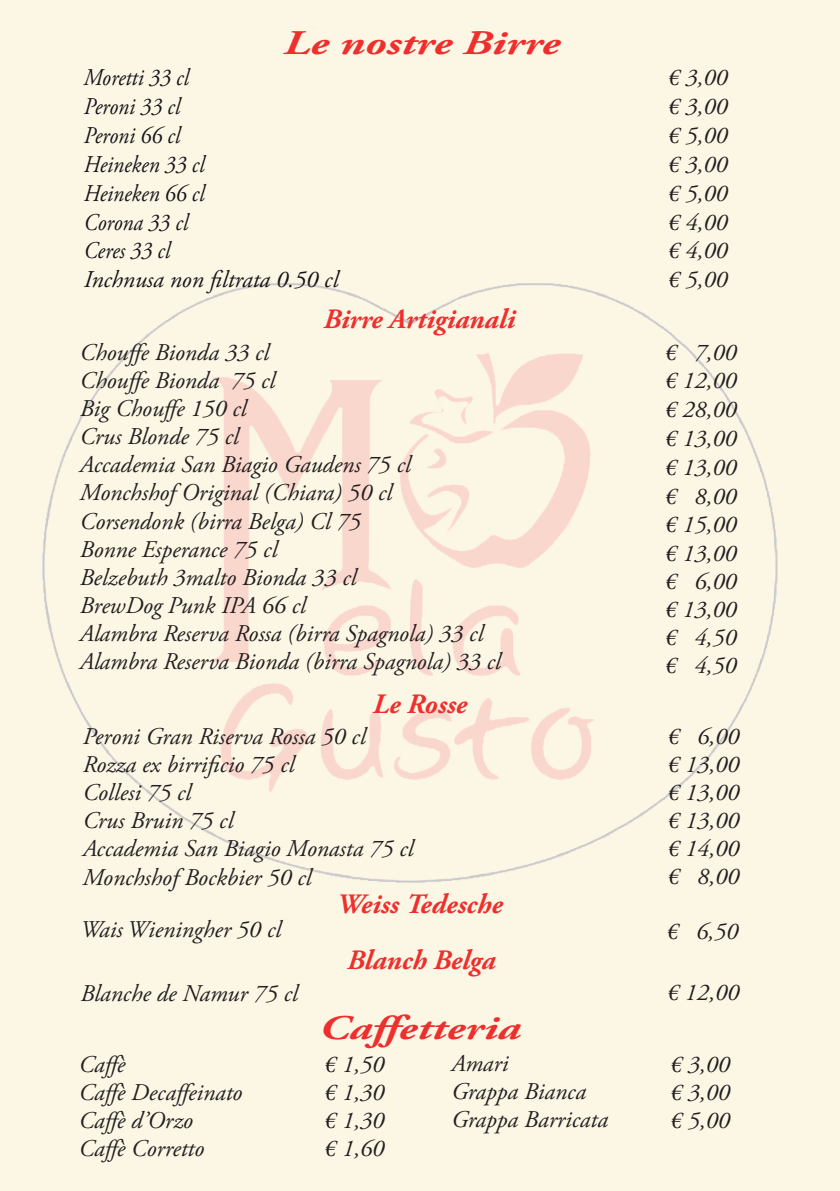
<style>
.page{position:relative;width:840px;height:1191px;background:#fff}
.page>*{position:absolute;margin:0;border:0;box-sizing:border-box;transform-origin:0 0}
.t1{font:italic 700 34.4px "Adobe Garamond Pro";color:#ee2f2d;scale:1.33 1}
.t2{font:italic 700 28px "Adobe Garamond Pro";color:#ee2f2d}
.t3{font:italic 24px/28.2px "Adobe Garamond Pro";color:#231f20;text-align:justify}
.t4{font:italic 24px/28.8px "Adobe Garamond Pro";color:#171419;scale:.9 1}
</style>
<div class="page">
<div style="left:0;top:0;width:839px;height:1191px;background:#fcf7e5"></div>
<img style="left:42px;top:283px;width:736px;height:600px">
<p class="t1" style="left:283px;top:23px;width:209px">Le nostre Birre</p>
<p class="t4" style="left:84px;top:64px;width:284px">Moretti 33 cl<br>Peroni 33 cl<br>Peroni 66 cl<br>Heineken 33 cl<br>Heineken 66 cl<br>Corona 33 cl<br>Ceres 33 cl<br>Inchnusa non filtrata 0.50 cl</p>
<p class="t3" style="left:667px;top:64px;width:61px;line-height:28.8px">€ 3,00 € 3,00 € 5,00 € 3,00 € 5,00 € 4,00 € 4,00 € 5,00</p>
<p class="t2" style="left:323px;top:303px;width:193px">Birre Artigianali</p>
<p class="t3" style="left:80px;top:338px;width:422px;text-align:left">Chouffe Bionda 33 cl<br>Chouffe Bionda 75 cl<br>Big Chouffe 150 cl<br>Crus Blonde 75 cl<br>Accademia San Biagio Gaudens 75 cl<br>Monchshof Original (Chiara) 50 cl<br>Corsendonk (birra Belga) Cl 75<br>Bonne Esperance 75 cl<br>Belzebuth 3malto Bionda 33 cl<br>BrewDog Punk IPA 66 cl<br>Alambra Reserva Rossa (birra Spagnola) 33 cl<br>Alambra Reserva Bionda (birra Spagnola) 33 cl</p>
<p class="t3" style="left:664px;top:338px;width:73px">€ 7,00 € 12,00 € 28,00 € 13,00 € 13,00 € 8,00 € 15,00 € 13,00 € 6,00 € 13,00 € 4,50 € 4,50</p>
<p class="t2" style="left:372px;top:688px;width:96px">Le Rosse</p>
<p class="t3" style="left:83px;top:723px;width:332px;text-align:left">Peroni Gran Riserva Rossa 50 cl<br>Rozza ex birrificio 75 cl<br>Collesi 75 cl<br>Crus Bruin 75 cl<br>Accademia San Biagio Monasta 75 cl<br>Monchshof Bockbier 50 cl</p>
<p class="t3" style="left:666px;top:723px;width:73px">€ 6,00 € 13,00 € 13,00 € 13,00 € 14,00 € 8,00</p>
<p class="t2" style="left:336px;top:887px;width:168px">Weiss Tedesche</p>
<p class="t3" style="left:80px;top:916px;width:202px">Wais Wieningher 50 cl</p>
<p class="t3" style="left:665px;top:917px;width:73px">€ 6,50</p>
<p class="t2" style="left:347px;top:943px;width:150px">Blanch Belga</p>
<p class="t3" style="left:80px;top:979px;width:219px">Blanche de Namur 75 cl</p>
<p class="t3" style="left:666px;top:978px;width:73px">€ 12,00</p>
<p class="t1" style="left:319px;top:1008px;width:153px">Caffetteria</p>
<p class="t3" style="left:451px;top:1050px;width:158px;text-align:left">Amari<br>Grappa Bianca<br>Grappa Barricata</p>
<p class="t3" style="left:669px;top:1050px;width:61px">€ 3,00 € 3,00 € 5,00</p>
<p class="t3" style="left:79px;top:1050px;width:165px;text-align:left">Caffè<br>Caffè Decaffeinato<br>Caffè d’Orzo<br>Caffè Corretto</p>
<p class="t3" style="left:324px;top:1050px;width:61px">€ 1,50 € 1,30 € 1,30 € 1,60</p>
</div>
